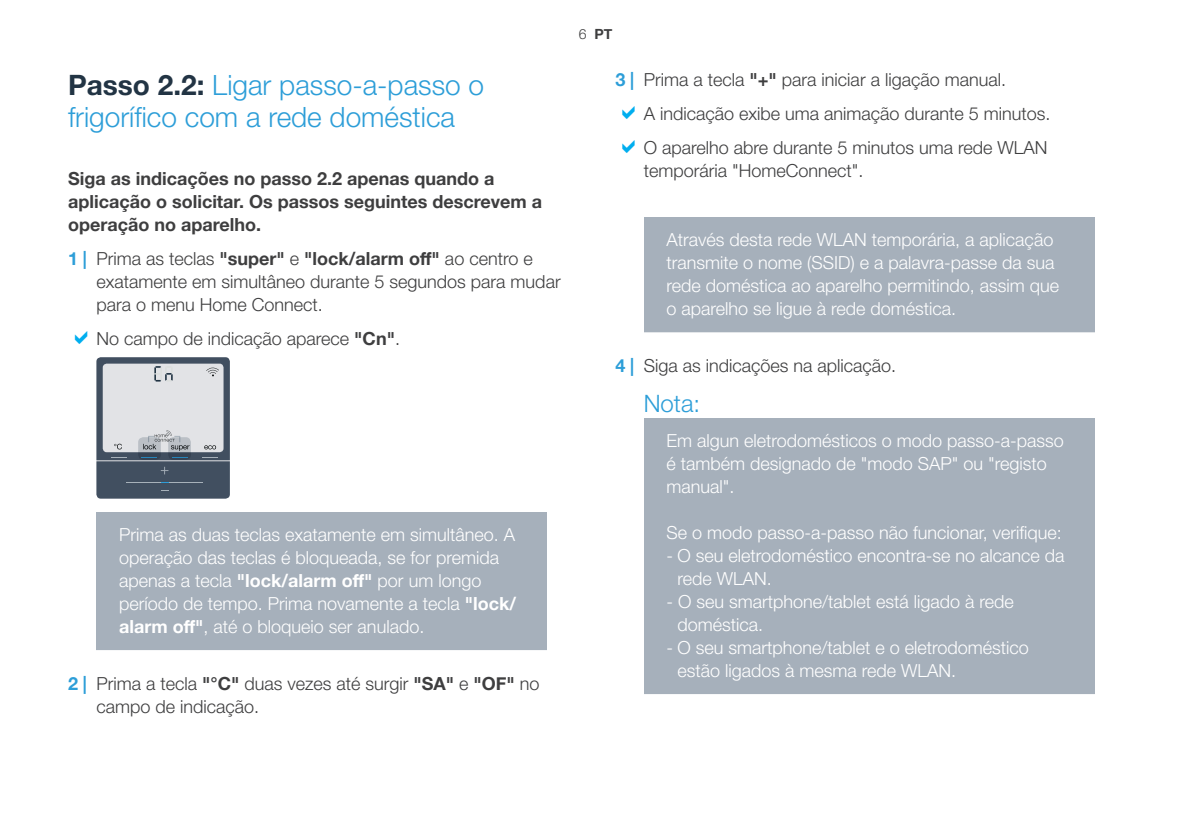
<style>
.page{position:relative;width:1191px;height:840px;background:#fff}
.page>*{position:absolute;margin:0;border:0;box-sizing:border-box;transform-origin:0 0}
.t1{font:300 28px/32px "Helvetica Neue";color:#2d9ed8}
.t2{font:300 24px "Helvetica Neue";color:#2d9ed8}
.t3{font:300 18px/23px "Helvetica Neue";color:#fff}
.t4{font:300 18px/23px "Helvetica Neue";color:#3e3e3f}
.t5{font:700 18px/23px "Helvetica Neue";color:#3e3e3f}
.t6{font:700 14px "Helvetica Neue";color:#3e3e3f}
.s1{font-weight:700;color:#223444}
.s2{font-weight:700;color:#2d9ed8}
.s3{font-weight:700}
.s4{font-weight:300}
</style>
<div class="page">
<div style="left:96px;top:512px;width:451px;height:143px;background:#a6b0bb"></div>
<div style="left:45px;top:649px;width:547px;height:10px;background:#fff"></div>
<svg style="left:96px;top:357px;width:134px;height:141px;background:#9ba2ab"></svg>
<div style="left:643px;top:218px;width:451px;height:120px;background:#a6b0bb"></div>
<div style="left:592px;top:332px;width:548px;height:10px;background:#fff"></div>
<div style="left:643px;top:418px;width:451px;height:281px;background:#a6b0bb"></div>
<div style="left:592px;top:693px;width:548px;height:10px;background:#fff"></div>
<h1 class="t1" style="left:68px;top:67px;width:417px"><span class="s1">Passo 2.2:</span> Ligar passo-a-passo o frigorífico com a rede doméstica</h1>
<p class="t5" style="left:68px;top:167px;width:475px">Siga as indicações no passo 2.2 apenas quando a aplicação o solicitar. Os passos seguintes descrevem a operação no aparelho.</p>
<p class="t4" style="left:96px;top:245px;width:466px;text-indent:-28px"><span class="s2">1 |</span> Prima as teclas <span class="s3">"super"</span> e <span class="s3">"lock/alarm off"</span> ao centro e exatamente em simultâneo durante 5 segundos para mudar para o menu Home Connect.</p>
<p class="t4" style="left:96px;top:326px;width:305px">No campo de indicação aparece <span class="s3">"Cn"</span>.</p>
<p class="t3" style="left:119px;top:521px;width:398px">Prima as duas teclas exatamente em simultâneo. A operação das teclas é bloqueada, se for premida apenas a tecla <span class="s3">"lock/alarm off"</span> por um longo período de tempo. Prima novamente a tecla <span class="s3">"lock/ alarm off"</span>, até o bloqueio ser anulado.</p>
<p class="t4" style="left:96px;top:670px;width:445px;text-indent:-28px"><span class="s2">2 |</span> Prima a tecla <span class="s3">"°C"</span> duas vezes até surgir <span class="s3">"SA"</span> e <span class="s3">"OF"</span> no campo de indicação.</p>
<p class="t6" style="left:579px;top:23px;width:35px"><span class="s4">6</span> PT</p>
<p class="t4" style="left:643px;top:61px;width:408px;line-height:34.4px;text-indent:-28px"><span class="s2">3 |</span> Prima a tecla <span class="s3">"+"</span> para iniciar a ligação manual.<br>A indicação exibe uma animação durante 5 minutos.<br>O aparelho abre durante 5 minutos uma rede WLAN</p>
<p class="t4" style="left:643px;top:158px;width:221px">temporária "HomeConnect".</p>
<p class="t3" style="left:666px;top:227px;width:394px">Através desta rede WLAN temporária, a aplicação transmite o nome (SSID) e a palavra-passe da sua rede doméstica ao aparelho permitindo, assim que o aparelho se ligue à rede doméstica.</p>
<p class="t4" style="left:615px;top:353px;width:282px"><span class="s2">4 |</span> Siga as indicações na aplicação.</p>
<h2 class="t2" style="left:643px;top:384px;width:58px">Nota:</h2>
<p class="t3" style="left:666px;top:427px;width:399px">Em algun eletrodomésticos o modo passo-a-passo é também designado de "modo SAP" ou "registo manual".</p>
<p class="t3" style="left:666px;top:519px;width:397px">Se o modo passo-a-passo não funcionar, verifique:</p>
<p class="t3" style="left:677px;top:542px;width:389px;text-indent:-11px">- O seu eletrodoméstico encontra-se no alcance da rede WLAN.</p>
<p class="t3" style="left:677px;top:588px;width:338px;text-indent:-11px">- O seu smartphone/tablet está ligado à rede doméstica.</p>
<p class="t3" style="left:677px;top:634px;width:353px;text-indent:-11px">- O seu smartphone/tablet e o eletrodoméstico estão ligados à mesma rede WLAN.</p>
</div>
